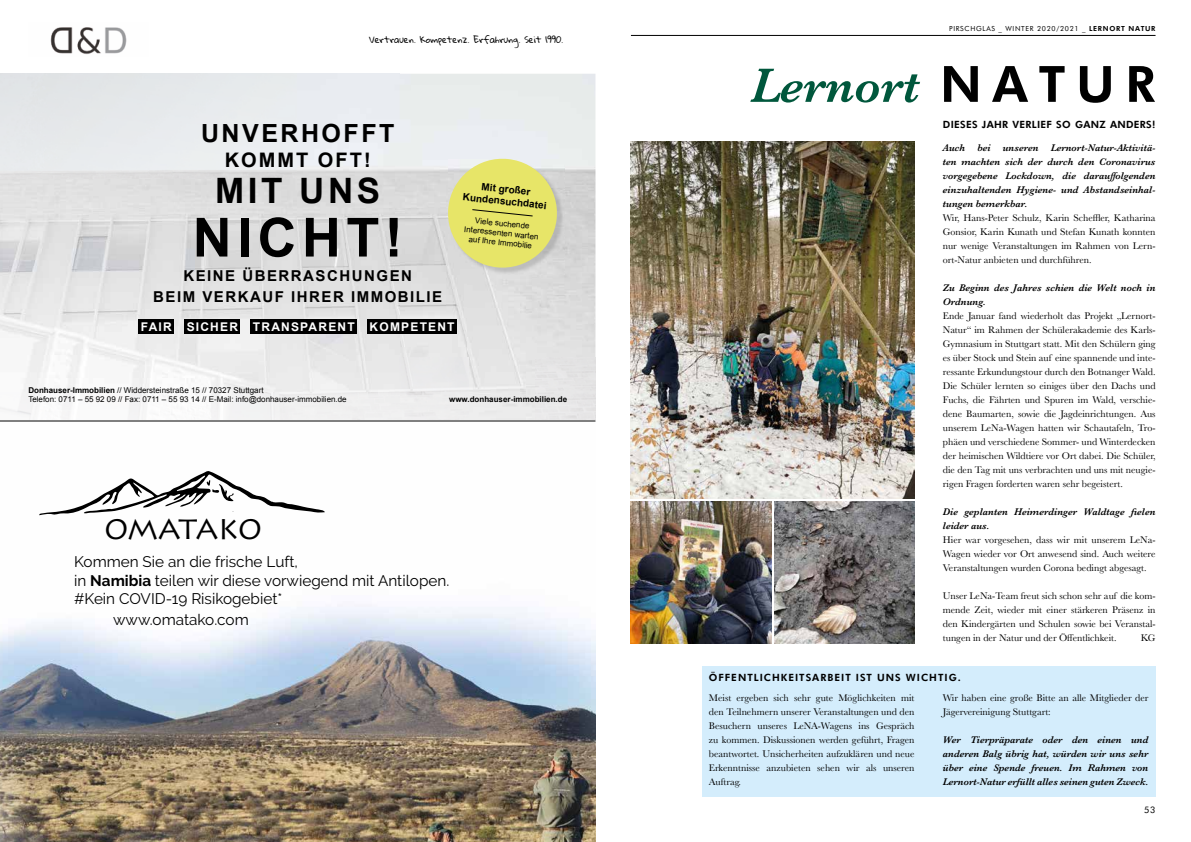
<style>
.page{position:relative;width:1191px;height:842px;background:#fff}
.page>*{position:absolute;margin:0;border:0;box-sizing:border-box;transform-origin:0 0}
.t1{font:700 54px "Arial";letter-spacing:.1em;color:#000}
.t2{font:italic 600 50px "Baskerville";color:#00573c}
.t3{font:700 35px "Arial";letter-spacing:.1em;color:#000}
.t4{font:28.1px "Lithos Pro";letter-spacing:-.025em;color:#000}
.t5{font:700 25px "Arial";letter-spacing:.1em;color:#000}
.t6{font:700 20px "Arial";letter-spacing:.1em;color:#000}
.t7{font:15.3px/18.4px "Raleway";color:#000}
.t8{font:700 15px/21px "Arial";letter-spacing:.1em;color:#000;text-align:center}
.t9{font:700 12px "Arial";letter-spacing:.1em;color:#fff}
.t10{font:10px/14px "Baskerville";color:#000;text-align:justify}
.t11{font:italic 600 10px/14px "Baskerville";color:#000;text-align:justify}
.t12{font:800 10px "Futura BT";letter-spacing:.1em;color:#000}
.t13{font:800 10px "Futura BT";letter-spacing:.03em;color:#000}
.t14{font:700 10px/12px "Arial";color:#000;text-align:center}
.t15{font:9px "Futura BT";color:#000}
.t16{font:8px/9.6px "Arial";color:#000}
.t17{font:8px "Gloria Hallelujah";color:#000}
.t18{font:700 8px "Arial";color:#000}
.t19{font:7px "Futura BT";letter-spacing:.1em;color:#000}
.s1{font-weight:700}
.s2{font-weight:800}
.s3{font-family:"Futura BT";font-weight:800;font-style:normal;color:#000}
</style>
<div class="page">
<img style="left:0;top:515px;width:595px;height:327px">
<svg style="left:39px;top:471px;width:286px;height:44px"></svg>
<img style="left:0;top:180px;width:468px;height:240px">
<img style="left:468px;top:275px;width:68px;height:145px">
<img style="left:50px;top:27px;width:77px;height:28px">
<div style="left:139px;top:319px;width:35px;height:14px;background:#000"></div>
<div style="left:184px;top:319px;width:56px;height:14px;background:#000"></div>
<div style="left:250px;top:319px;width:106px;height:14px;background:#000"></div>
<div style="left:367px;top:319px;width:89px;height:14px;background:#000"></div>
<img style="left:449px;top:160px;width:115px;height:115px">
<svg style="left:445px;top:156px;width:115px;height:114px;background:#e1e088"></svg>
<hr style="left:0;top:421px;width:595px;height:1px;background:#000">
<img style="left:631px;top:142px;width:283px;height:357px">
<img style="left:631px;top:502px;width:140px;height:141px">
<img style="left:774px;top:502px;width:140px;height:141px">
<div style="left:702px;top:666px;width:453px;height:131px;background:#d4edfc"></div>
<hr style="left:631px;top:35px;width:524px;height:1px;background:#000">
<p class="t17" style="left:369px;top:36px;width:195px">Vertrauen. Kompetenz. Erfahrung. Seit 1990.</p>
<h3 class="t5" style="left:201px;top:116px;width:195px">UNVERHOFFT</h3>
<h3 class="t6" style="left:225px;top:146px;width:147px">KOMMT OFT!</h3>
<h3 class="t3" style="left:215px;top:167px;width:166px">MIT UNS</h3>
<h1 class="t1" style="left:193px;top:202px;width:211px">NICHT!</h1>
<h3 class="t8" style="left:153px;top:265px;width:290px">KEINE ÜBERRASCHUNGEN<br>BEIM VERKAUF IHRER IMMOBILIE</h3>
<p class="t9" style="left:141px;top:319px;width:315px">FAIR SICHER TRANSPARENT KOMPETENT</p>
<p class="t14" style="left:465px;top:179px;width:85px;rotate:6deg">Mit großer<br>Kundensuchdatei</p>
<p class="t16" style="left:466px;top:215px;width:76px;text-align:center;rotate:6deg">Viele suchende<br>Interessenten warten auf Ihre Immobilie</p>
<p class="t16" style="left:28px;top:385px;width:320px"><span class="s1">Donhauser-Immobilien</span> // Widdersteinstraße 15 // 70327 Stuttgart<br>Telefon: 0711 – 55 92 09 // Fax: 0711 – 55 93 14 // E-Mail: info@donhauser-immobilien.de</p>
<p class="t18" style="left:449px;top:394px;width:119px">www.donhauser-immobilien.de</p>
<h3 class="t4" style="left:104px;top:513px;width:159px">OMATAKO</h3>
<h3 class="t7" style="left:74px;top:553px;width:376px">Kommen Sie an die frische Luft,<br>in <span class="s1">Namibia</span> teilen wir diese vorwiegend mit Antilopen. #Kein COVID-19 Risikogebiet*</h3>
<h3 class="t7" style="left:113px;top:610px;width:137px">www.omatako.com</h3>
<p class="t19" style="left:949px;top:24px;width:208px">PIRSCHGLAS _ WINTER 2020/2021 _ <span class="s2">LERNORT NATUR</span></p>
<h2 class="t2" style="left:750px;top:52px;width:407px">Lernort <span class="s3">N A T U R</span></h2>
<p class="t13" style="left:943px;top:118px;width:214px">DIESES JAHR VERLIEF SO GANZ ANDERS!</p>
<p class="t11" style="left:943px;top:141px;width:214px">Auch bei unseren Lernort-Natur-Aktivitä&shy;ten machten sich der durch den Coronavirus vorgegebene Lockdown, die darauffolgenden einzuhaltenden Hygiene- und Abstandseinhal&shy;tungen bemerkbar.</p>
<p class="t10" style="left:943px;top:211px;width:214px">Wir, Hans-Peter Schulz, Karin Scheffler, Katharina Gonsior, Karin Kunath und Stefan Kunath konnten nur wenige Veranstaltungen im Rahmen von Lern&shy;ort-Natur anbieten und durchführen.</p>
<p class="t11" style="left:943px;top:281px;width:214px">Zu Beginn des Jahres schien die Welt noch in<br>Ordnung.</p>
<p class="t10" style="left:943px;top:309px;width:214px">Ende Januar fand wiederholt das Projekt „Lernort-Natur“ im Rahmen der Schülerakademie des Karls-Gymnasium in Stuttgart statt. Mit den Schülern ging es über Stock und Stein auf eine spannende und inte&shy;ressante Erkundungstour durch den Botnanger Wald.<br>Die Schüler lernten so einiges über den Dachs und Fuchs, die Fährten und Spuren im Wald, verschie&shy;dene Baumarten, sowie die Jagdeinrichtungen. Aus unserem LeNa-Wagen hatten wir Schautafeln, Tro&shy;phäen und verschiedene Sommer- und Winterdecken der heimischen Wildtiere vor Ort dabei. Die Schüler, die den Tag mit uns verbrachten und uns mit neugie&shy;rigen Fragen forderten waren sehr begeistert.</p>
<p class="t11" style="left:943px;top:505px;width:214px">Die geplanten Heimerdinger Waldtage fielen leider aus.</p>
<p class="t10" style="left:943px;top:533px;width:214px">Hier war vorgesehen, dass wir mit unserem LeNa-Wagen wieder vor Ort anwesend sind. Auch weitere Veranstaltungen wurden Corona bedingt abgesagt.</p>
<p class="t10" style="left:943px;top:589px;width:214px">Unser LeNa-Team freut sich schon sehr auf die kom&shy;mende Zeit, wieder mit einer stärkeren Präsenz in den Kindergärten und Schulen sowie bei Veranstal&shy;tungen in der Natur und der Öffentlichkeit.</p>
<p class="t10" style="left:1140px;top:631px;width:16px">KG</p>
<p class="t12" style="left:709px;top:671px;width:253px">ÖFFENTLICHKEITSARBEIT IST UNS WICHTIG.</p>
<p class="t10" style="left:709px;top:691px;width:207px">Meist ergeben sich sehr gute Möglichkeiten mit den Teilnehmern unserer Veranstaltungen und den Besuchern unseres LeNA-Wagens ins Gespräch zu kommen. Diskussionen werden geführt, Fragen beantwortet. Unsicherheiten aufzuklären und neue Erkenntnisse anzubieten sehen wir als unseren Auftrag.</p>
<p class="t10" style="left:943px;top:691px;width:207px">Wir haben eine große Bitte an alle Mitglieder der<br>Jägervereinigung Stuttgart:</p>
<p class="t11" style="left:943px;top:732px;width:207px">Wer Tierpräparate oder den einen und anderen Balg übrig hat, würden wir uns sehr über eine Spende freuen. Im Rahmen von Lernort-Natur erfüllt alles seinen guten Zweck.</p>
<p class="t15" style="left:1144px;top:805px;width:13px">53</p>
</div>
